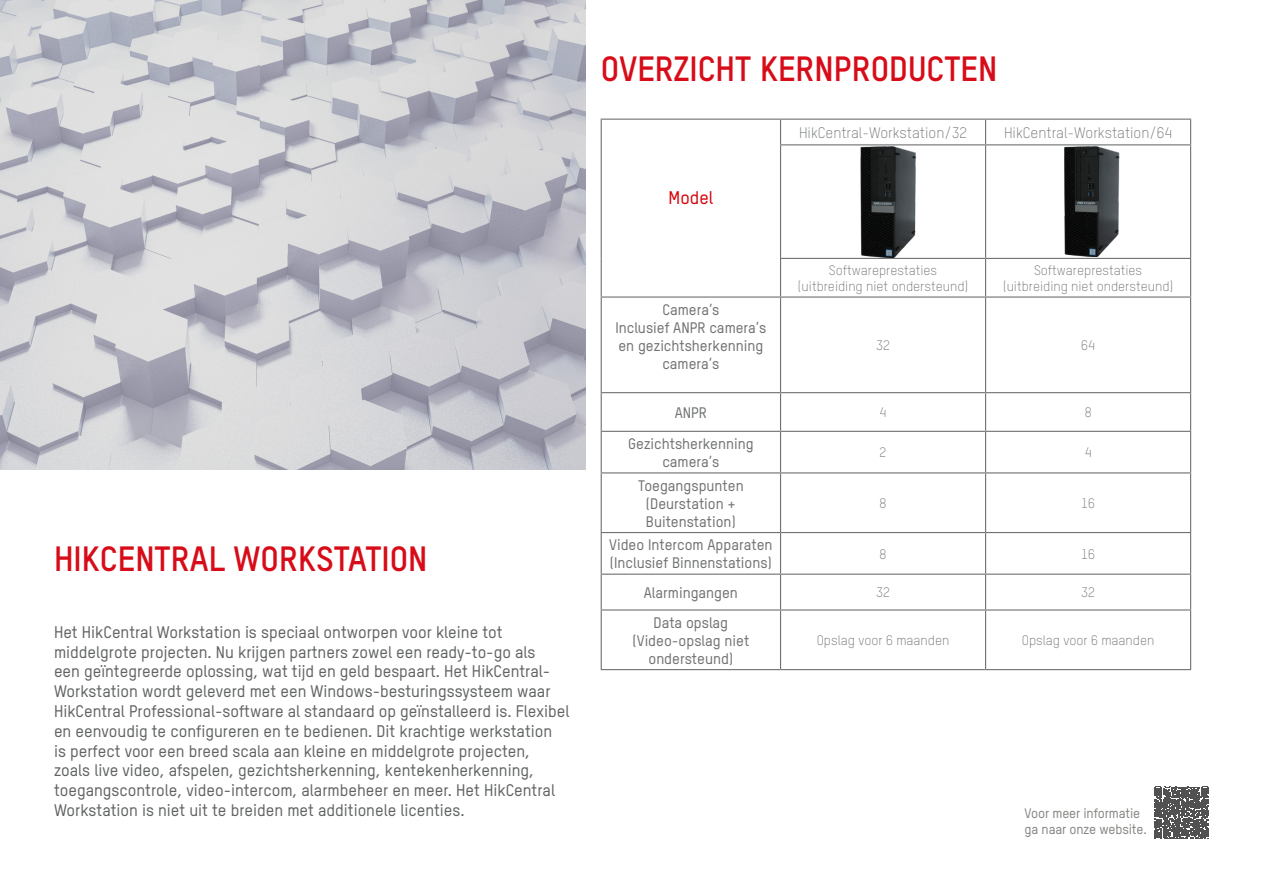
<style>
.page{position:relative;width:1263px;height:893px;background:#fff}
.page>*{position:absolute;margin:0;border:0;box-sizing:border-box;transform-origin:0 0}
.t1{font:700 34.5px "TSTARPRO";color:#d70c18}
.t2{font:500 18px "TSTARPRO";color:#d70009}
.t3{font:500 16.5px/19.8px "TSTARPRO";color:#616363}
.t4{font:500 15px/18px "TSTARPRO";color:#707171;text-align:center}
.t5{font:300 15px "TSTARPRO";color:#707171}
.t6{font:300 13.5px/16.2px "TSTARPRO";color:#707171;text-align:center}
.t7{font:500 13.5px/16.2px "TSTARPRO";letter-spacing:-.01em;color:#858582}
</style>
<div class="page">
<img style="left:0;top:0;width:586px;height:470px">
<hr style="left:601px;top:119px;width:179px;height:1px;background:#707171">
<svg style="left:601px;top:120px;width:1px;height:25px"></svg>
<hr style="left:601px;top:145px;width:1px;height:113px;background:#707171">
<hr style="left:601px;top:258px;width:1px;height:38px;background:#707171">
<hr style="left:780px;top:119px;width:205px;height:1px;background:#707171">
<svg style="left:780px;top:120px;width:1px;height:24px"></svg>
<hr style="left:985px;top:119px;width:206px;height:1px;background:#707171">
<svg style="left:985px;top:120px;width:1px;height:24px"></svg>
<svg style="left:1190px;top:120px;width:1px;height:24px"></svg>
<hr style="left:780px;top:144px;width:205px;height:1px;background:#707171">
<hr style="left:780px;top:145px;width:1px;height:113px;background:#707171">
<hr style="left:985px;top:144px;width:206px;height:1px;background:#707171">
<hr style="left:985px;top:145px;width:1px;height:113px;background:#707171">
<hr style="left:1190px;top:145px;width:1px;height:113px;background:#707171">
<hr style="left:985px;top:298px;width:1px;height:94px;background:#707171">
<hr style="left:1190px;top:298px;width:1px;height:94px;background:#707171">
<hr style="left:780px;top:392px;width:205px;height:1px;background:#707171">
<hr style="left:985px;top:392px;width:206px;height:1px;background:#707171">
<hr style="left:985px;top:393px;width:1px;height:38px;background:#707171">
<hr style="left:1190px;top:393px;width:1px;height:38px;background:#707171">
<hr style="left:780px;top:431px;width:205px;height:1px;background:#707171">
<hr style="left:985px;top:431px;width:206px;height:1px;background:#707171">
<hr style="left:985px;top:432px;width:1px;height:40px;background:#707171">
<hr style="left:1190px;top:432px;width:1px;height:40px;background:#707171">
<hr style="left:780px;top:472px;width:205px;height:1px;background:#707171">
<hr style="left:985px;top:472px;width:206px;height:1px;background:#707171">
<hr style="left:985px;top:473px;width:1px;height:59px;background:#707171">
<hr style="left:1190px;top:473px;width:1px;height:59px;background:#707171">
<hr style="left:780px;top:532px;width:205px;height:1px;background:#707171">
<hr style="left:985px;top:532px;width:206px;height:1px;background:#707171">
<hr style="left:985px;top:533px;width:1px;height:41px;background:#707171">
<hr style="left:1190px;top:533px;width:1px;height:41px;background:#707171">
<hr style="left:780px;top:574px;width:205px;height:1px;background:#707171">
<hr style="left:985px;top:574px;width:206px;height:1px;background:#707171">
<hr style="left:985px;top:575px;width:1px;height:34px;background:#707171">
<hr style="left:1190px;top:575px;width:1px;height:34px;background:#707171">
<hr style="left:780px;top:609px;width:205px;height:2px;background:#707171">
<hr style="left:985px;top:609px;width:206px;height:2px;background:#707171">
<hr style="left:985px;top:611px;width:1px;height:58px;background:#707171">
<hr style="left:1190px;top:611px;width:1px;height:58px;background:#707171">
<hr style="left:780px;top:669px;width:205px;height:1px;background:#707171">
<hr style="left:985px;top:669px;width:206px;height:1px;background:#707171">
<hr style="left:601px;top:296px;width:179px;height:2px;background:#707171">
<hr style="left:601px;top:298px;width:1px;height:94px;background:#707171">
<hr style="left:780px;top:298px;width:1px;height:94px;background:#707171">
<hr style="left:601px;top:392px;width:179px;height:1px;background:#707171">
<hr style="left:601px;top:393px;width:1px;height:38px;background:#707171">
<hr style="left:780px;top:393px;width:1px;height:38px;background:#707171">
<hr style="left:601px;top:431px;width:179px;height:1px;background:#707171">
<hr style="left:601px;top:432px;width:1px;height:40px;background:#707171">
<hr style="left:780px;top:432px;width:1px;height:40px;background:#707171">
<hr style="left:601px;top:472px;width:179px;height:1px;background:#707171">
<hr style="left:601px;top:473px;width:1px;height:59px;background:#707171">
<hr style="left:780px;top:473px;width:1px;height:59px;background:#707171">
<hr style="left:601px;top:532px;width:179px;height:1px;background:#707171">
<hr style="left:601px;top:533px;width:1px;height:41px;background:#707171">
<hr style="left:780px;top:533px;width:1px;height:41px;background:#707171">
<hr style="left:601px;top:574px;width:179px;height:1px;background:#707171">
<hr style="left:601px;top:575px;width:1px;height:34px;background:#707171">
<hr style="left:780px;top:575px;width:1px;height:34px;background:#707171">
<hr style="left:601px;top:609px;width:179px;height:2px;background:#707171">
<hr style="left:601px;top:611px;width:1px;height:58px;background:#707171">
<hr style="left:780px;top:611px;width:1px;height:58px;background:#707171">
<hr style="left:601px;top:669px;width:179px;height:1px;background:#707171">
<hr style="left:780px;top:258px;width:205px;height:1px;background:#707171">
<hr style="left:780px;top:259px;width:1px;height:37px;background:#707171">
<hr style="left:985px;top:258px;width:206px;height:1px;background:#707171">
<hr style="left:985px;top:259px;width:1px;height:37px;background:#707171">
<hr style="left:1190px;top:259px;width:1px;height:37px;background:#707171">
<hr style="left:780px;top:296px;width:205px;height:2px;background:#707171">
<hr style="left:985px;top:296px;width:206px;height:2px;background:#707171">
<img style="left:788px;top:145px;width:197px;height:113px">
<svg style="left:1154px;top:787px;width:55px;height:52px;background:#6a6a6a"></svg>
<img style="left:991px;top:145px;width:197px;height:112px">
<h1 class="t1" style="left:54px;top:535px;width:375px">HIKCENTRAL WORKSTATION</h1>
<p class="t3" style="left:54px;top:621px;width:517px">Het HikCentral Workstation is speciaal ontworpen voor kleine tot middelgrote projecten. Nu krijgen partners zowel een ready-to-go als<br>een geïntegreerde oplossing, wat tijd en geld bespaart. Het HikCentral-Workstation wordt geleverd met een Windows-besturingssysteem waar HikCentral Professional-software al standaard op geïnstalleerd is. Flexibel en eenvoudig te configureren en te bedienen. Dit krachtige werkstation<br>is perfect voor een breed scala aan kleine en middelgrote projecten, zoals live video, afspelen, gezichtsherkenning, kentekenherkenning, toegangscontrole, video-intercom, alarmbeheer en meer. Het HikCentral Workstation is niet uit te breiden met additionele licenties.</p>
<h1 class="t1" style="left:601px;top:46px;width:398px">OVERZICHT KERNPRODUCTEN</h1>
<p class="t2" style="left:669px;top:186px;width:46px">Model</p>
<p class="t4" style="left:615px;top:300px;width:152px">Camera’s<br>Inclusief ANPR camera’s en gezichtsherkenning camera’s</p>
<p class="t5" style="left:799px;top:123px;width:169px">HikCentral-Workstation/32</p>
<p class="t5" style="left:1004px;top:123px;width:169px">HikCentral-Workstation/64</p>
<p class="t6" style="left:798px;top:262px;width:172px">Softwareprestaties (uitbreiding niet ondersteund)</p>
<p class="t6" style="left:1003px;top:262px;width:172px">Softwareprestaties (uitbreiding niet ondersteund)</p>
<p class="t6" style="left:876px;top:337px;width:15px">32</p>
<p class="t6" style="left:1081px;top:337px;width:15px">64</p>
<p class="t4" style="left:675px;top:403px;width:34px">ANPR</p>
<p class="t6" style="left:880px;top:404px;width:8px">4</p>
<p class="t6" style="left:1085px;top:404px;width:8px">8</p>
<p class="t4" style="left:628px;top:434px;width:127px">Gezichtsherkenning camera’s</p>
<p class="t6" style="left:880px;top:444px;width:8px">2</p>
<p class="t6" style="left:1085px;top:444px;width:8px">4</p>
<p class="t4" style="left:638px;top:475px;width:107px">Toegangspunten (Deurstation +<br>Buitenstation)</p>
<p class="t6" style="left:880px;top:495px;width:8px">8</p>
<p class="t6" style="left:1081px;top:495px;width:15px">16</p>
<p class="t4" style="left:609px;top:535px;width:165px;text-align:left">Video Intercom Apparaten (Inclusief Binnenstations)</p>
<p class="t6" style="left:880px;top:545px;width:8px">8</p>
<p class="t6" style="left:1081px;top:545px;width:15px">16</p>
<p class="t4" style="left:644px;top:583px;width:96px">Alarmingangen</p>
<p class="t6" style="left:876px;top:584px;width:15px">32</p>
<p class="t6" style="left:1081px;top:584px;width:15px">32</p>
<p class="t4" style="left:632px;top:613px;width:118px">Data opslag (Video-opslag niet ondersteund)</p>
<p class="t6" style="left:817px;top:632px;width:134px">Opslag voor 6 maanden</p>
<p class="t6" style="left:1022px;top:632px;width:134px">Opslag voor 6 maanden</p>
<p class="t7" style="left:1025px;top:804px;width:124px">Voor meer informatie ga naar onze website.</p>
</div>
